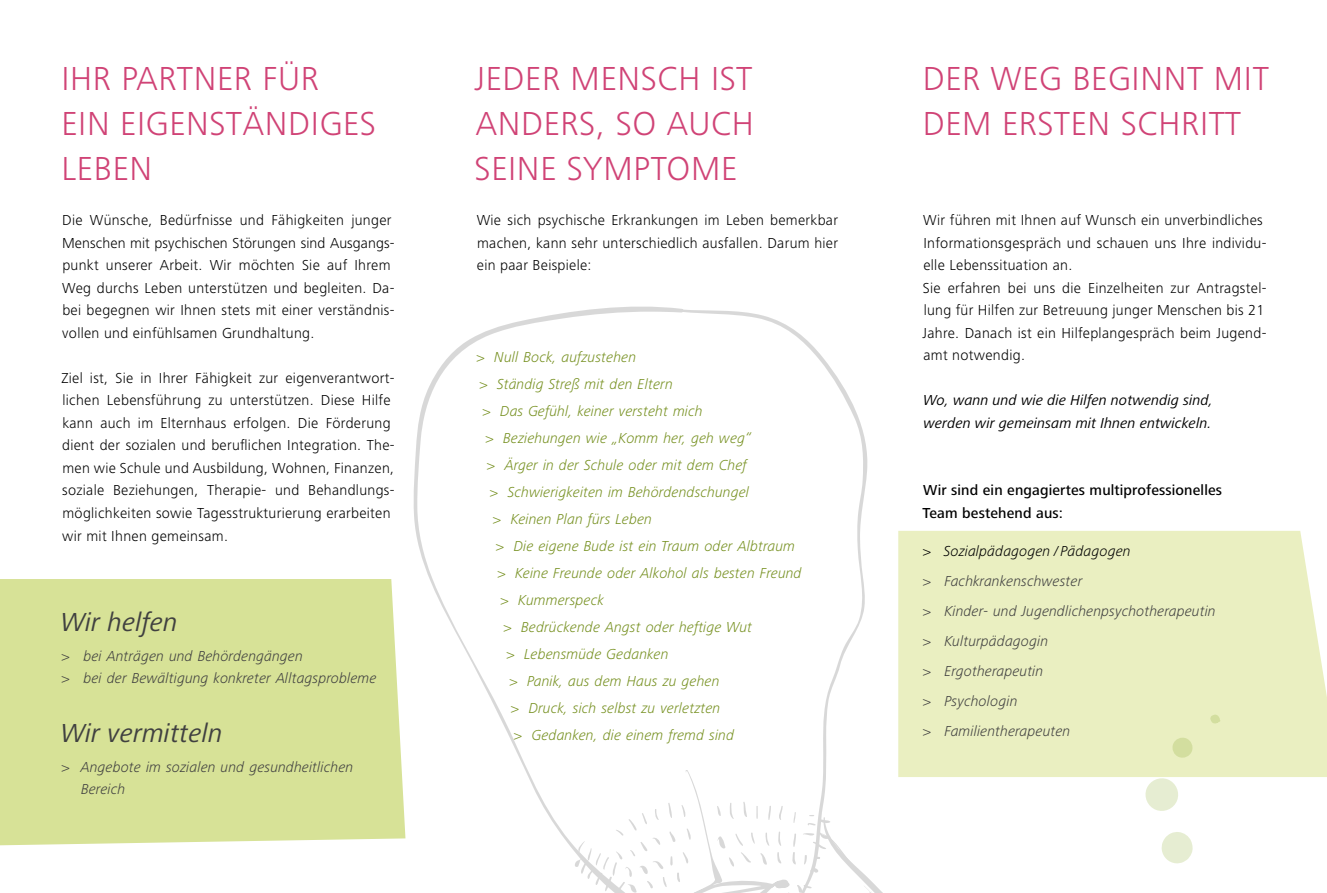
<style>
.page{position:relative;width:1327px;height:893px;background:#fff}
.page>*{position:absolute;margin:0;border:0;box-sizing:border-box;transform-origin:0 0}
.t1{font:300 34.5px/45px "Frutiger Next LT";letter-spacing:.02em;color:#d04376}
.t2{font:italic 27px "Frutiger Next LT";color:#404040}
.t3{font:300 15px/22.5px "Frutiger Next LT";letter-spacing:.02em;color:#000}
.t4{font:italic 300 15px "Frutiger Next LT";color:#769020}
.t5{font:italic 300 15px/30px "Frutiger Next LT";color:#404040}
.t6{font:italic 15px/22.5px "Frutiger Next LT";color:#000}
.t7{font:500 15px/22.5px "Frutiger Next LT";letter-spacing:.01em;color:#000}
.t8{font:italic 300 15px "Frutiger Next LT";color:#000}
</style>
<div class="page">
<div style="left:898px;top:531px;width:428px;height:246px;background:#eaefc1"></div>
<div style="left:0;top:579px;width:405px;height:266px;background:#d7e297"></div>
<svg style="left:1210px;top:714px;width:10px;height:10px"></svg>
<svg style="left:1171px;top:736px;width:22px;height:23px"></svg>
<svg style="left:1143px;top:776px;width:37px;height:35px"></svg>
<svg style="left:1161px;top:832px;width:32px;height:31px"></svg>
<svg style="left:413px;top:306px;width:455px;height:545px"></svg>
<svg style="left:574px;top:767px;width:402px;height:126px"></svg>
<h1 class="t1" style="left:61px;top:57px;width:316px">IHR PARTNER FÜR<br>EIN EIGENSTÄNDIGES<br>LEBEN</h1>
<p class="t3" style="left:62px;top:209px;width:334px">Die Wünsche, Bedürfnisse und Fähigkeiten junger Menschen mit psychischen Störungen sind Ausgangs&shy;punkt unserer Arbeit. Wir möchten Sie auf Ihrem Weg durchs Leben unterstützen und begleiten. Da&shy;bei begegnen wir Ihnen stets mit einer verständnis&shy;vollen und einfühlsamen Grundhaltung.</p>
<p class="t3" style="left:61px;top:367px;width:335px">Ziel ist, Sie in Ihrer Fähigkeit zur eigenverantwort&shy;lichen Lebensführung zu unterstützen. Diese Hilfe kann auch im Elternhaus erfolgen. Die Förderung dient der sozialen und beruflichen Integration. The&shy;men wie Schule und Ausbildung, Wohnen, Finanzen, soziale Beziehungen, Therapie- und Behandlungs&shy;möglichkeiten sowie Tagesstrukturierung erarbeiten wir mit Ihnen gemeinsam.</p>
<h2 class="t2" style="left:61px;top:607px;width:118px">Wir helfen</h2>
<p class="t5" style="left:62px;top:644px;width:316px;line-height:22.5px">&gt; bei Anträgen und Behördengängen<br>&gt; bei der Bewältigung konkreter Alltagsprobleme</p>
<h2 class="t2" style="left:61px;top:718px;width:163px">Wir vermitteln</h2>
<p class="t5" style="left:81px;top:755px;width:274px;line-height:22.5px;text-indent:-20px">&gt; Angebote im sozialen und gesundheitlichen<br>Bereich</p>
<h1 class="t1" style="left:474px;top:57px;width:281px;text-align:justify">JEDER MENSCH IST ANDERS, SO AUCH SEINE SYMPTOME</h1>
<p class="t3" style="left:477px;top:209px;width:363px;text-align:justify">Wie sich psychische Erkrankungen im Leben bemerkbar machen, kann sehr unterschiedlich ausfallen. Darum hier ein paar Beispiele:</p>
<p class="t4" style="left:476px;top:349px;width:161px">&gt; Null Bock, aufzustehen</p>
<p class="t4" style="left:479px;top:376px;width:195px">&gt; Ständig Streß mit den Eltern</p>
<p class="t4" style="left:482px;top:403px;width:222px">&gt; Das Gefühl, keiner versteht mich</p>
<p class="t4" style="left:485px;top:430px;width:268px">&gt; Beziehungen wie „Komm her, geh weg“</p>
<p class="t4" style="left:487px;top:457px;width:261px">&gt; Ärger in der Schule oder mit dem Chef</p>
<p class="t4" style="left:490px;top:484px;width:261px">&gt; Schwierigkeiten im Behördendschungel</p>
<p class="t4" style="left:493px;top:511px;width:161px">&gt; Keinen Plan fürs Leben</p>
<p class="t4" style="left:496px;top:538px;width:301px">&gt; Die eigene Bude ist ein Traum oder Albtraum</p>
<p class="t4" style="left:497px;top:565px;width:306px">&gt; Keine Freunde oder Alkohol als besten Freund</p>
<p class="t4" style="left:500px;top:592px;width:105px">&gt; Kummerspeck</p>
<p class="t4" style="left:503px;top:619px;width:250px">&gt; Bedrückende Angst oder heftige Wut</p>
<p class="t4" style="left:506px;top:646px;width:164px">&gt; Lebensmüde Gedanken</p>
<p class="t4" style="left:509px;top:673px;width:212px">&gt; Panik, aus dem Haus zu gehen</p>
<p class="t4" style="left:511px;top:700px;width:211px">&gt; Druck, sich selbst zu verletzten</p>
<p class="t4" style="left:514px;top:727px;width:222px">&gt; Gedanken, die einem fremd sind</p>
<h1 class="t1" style="left:922px;top:57px;width:348px">DER WEG BEGINNT MIT<br>DEM ERSTEN SCHRITT</h1>
<p class="t3" style="left:922px;top:209px;width:345px">Wir führen mit Ihnen auf Wunsch ein unverbindliches Informationsgespräch und schauen uns Ihre individu&shy;elle Lebenssituation an.<br>Sie erfahren bei uns die Einzelheiten zur Antragstel&shy;lung für Hilfen zur Betreuung junger Menschen bis 21<br>Jahre. Danach ist ein Hilfeplangespräch beim Jugend&shy;amt notwendig.</p>
<p class="t6" style="left:923px;top:389px;width:291px">Wo, wann und wie die Hilfen notwendig sind, werden wir gemeinsam mit Ihnen entwickeln.</p>
<p class="t7" style="left:922px;top:479px;width:301px">Wir sind ein engagiertes multiprofessionelles<br>Team bestehend aus:</p>
<p class="t8" style="left:923px;top:542px;width:209px">&gt; Sozialpädagogen / Pädagogen</p>
<p class="t5" style="left:923px;top:566px;width:294px">&gt; Fachkrankenschwester<br>&gt; Kinder- und Jugendlichenpsychotherapeutin &gt; Kulturpädagogin<br>&gt; Ergotherapeutin<br>&gt; Psychologin<br>&gt; Familientherapeuten</p>
</div>
